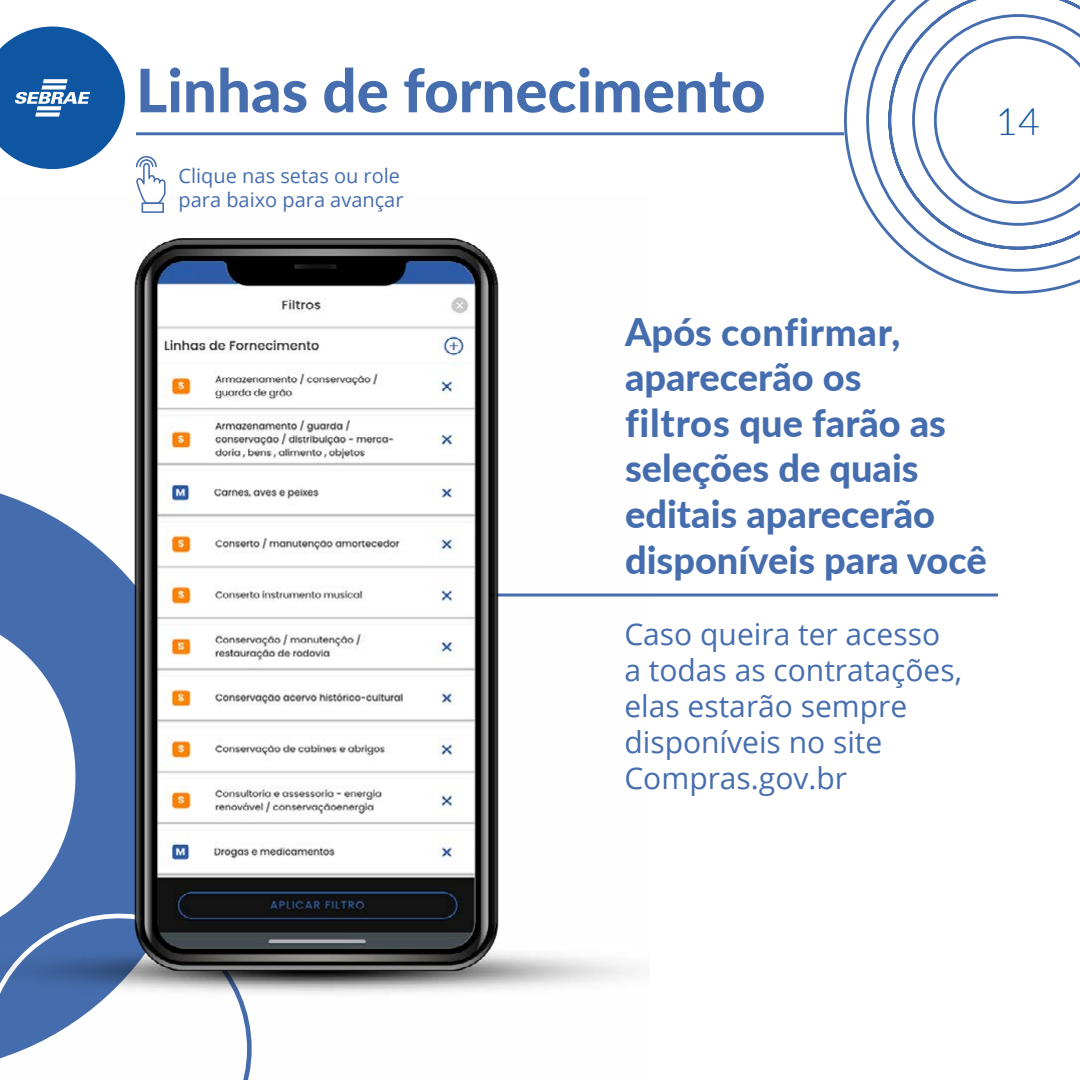
<style>
.page{position:relative;width:1080px;height:1080px;background:#fff}
.page>*{position:absolute;margin:0;border:0;box-sizing:border-box;transform-origin:0 0}
.t1{font:800 60px "Lato";color:#466eaf}
.t2{font:800 38px/45.6px "Lato";color:#466eaf}
.t3{font:300 37.9px "Lato";color:#0e56a2}
.t4{font:30px/36px "Open Sans";color:#466eaf}
.t5{font:20px/24px "Open Sans";color:#466eaf}
</style>
<div class="page">
<svg style="left:843px;top:0;width:237px;height:294px"></svg>
<svg style="left:0;top:27px;width:125px;height:142px"></svg>
<hr style="left:136px;top:132px;width:708px;height:3px;background:#466eaf">
<svg style="left:136px;top:156px;width:30px;height:39px"></svg>
<hr style="left:442px;top:594px;width:556px;height:3px;background:#466eaf">
<img style="left:0;top:195px;width:650px;height:885px">
<h1 class="t1" style="left:136px;top:46px;width:631px">Linhas de fornecimento</h1>
<p class="t5" style="left:179px;top:163px;width:227px">Clique nas setas ou role para baixo para avançar</p>
<p class="t3" style="left:996px;top:95px;width:46px">14</p>
<p class="t2" style="left:625px;top:307px;width:363px">Após confirmar, aparecerão os<br>filtros que farão as seleções de quais editais aparecerão disponíveis para você</p>
<p class="t4" style="left:624px;top:615px;width:339px">Caso queira ter acesso a todas as contratações, elas estarão sempre disponíveis no site<br>Compras.gov.br</p>
</div>
